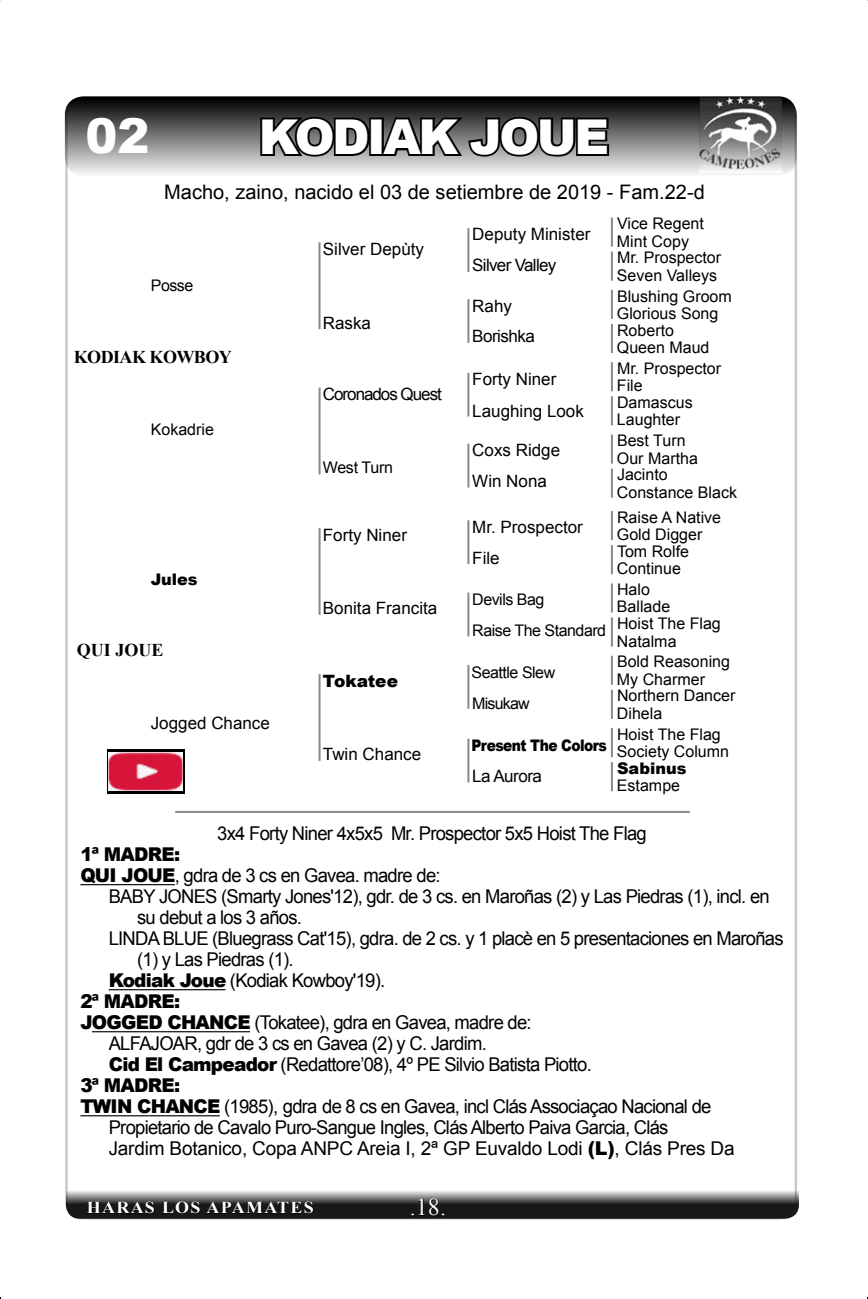
<style>
.page{position:relative;width:868px;height:1299px;background:#fff}
.page>*{position:absolute;margin:0;border:0;box-sizing:border-box;transform-origin:0 0}
.t1{font:900 48px "Arial";letter-spacing:-.05em;color:#fff}
.t2{font:24px "Times New Roman";color:#fff}
.t3{font:20px "Arial";color:#000}
.t4{font:19px "Arial";letter-spacing:-.04em;color:#000}
.t5{font:19px "Arial";letter-spacing:-.01em;color:#000}
.t6{font:900 19px "Arial";letter-spacing:-.04em;color:#000}
.t7{font:700 18px "Times New Roman";letter-spacing:-.03em;color:#000}
.t8{font:17px/31px "Arial";color:#000}
.t9{font:17px/30px "Arial";letter-spacing:-.03em;color:#000}
.t10{font:17px "Arial";letter-spacing:-.06em;color:#000}
.t11{font:900 17px "Arial";color:#000}
.t12{font:700 16.8px "Times New Roman";letter-spacing:.07em;color:#fff;scale:1.08 1}
.t13{font:16px "Arial";color:#000}
.t14{font:16px/31.4px "Arial";letter-spacing:-.03em;color:#000}
.t15{font:900 16px "Arial";letter-spacing:-.025em;color:#000;scale:.86 1}
.t16{font:16px "Arial";letter-spacing:-.02em;color:#000}
.t17{font:900 16px "Arial";color:#000}
.t18{font:900 16px "Arial";letter-spacing:-.025em;color:#000}
.s1{font-weight:900}
</style>
<div class="page">
<div style="left:66px;top:98px;width:729px;height:76px;background:linear-gradient(to bottom,#000,#efefef);border-radius:17px"></div>
<div style="left:65px;top:96px;width:731px;height:80px;border:3px solid #000;border-radius:17px"></div>
<svg style="left:66px;top:1189px;width:732px;height:29px;background:#656365"></svg>
<svg style="left:780px;top:1189px;width:18px;height:15px"></svg>
<svg style="left:66px;top:1189px;width:19px;height:15px"></svg>
<svg style="left:86px;top:1200px;width:69px;height:14px"></svg>
<svg style="left:161px;top:1200px;width:153px;height:14px;background:#1a181b"></svg>
<hr style="left:80px;top:884px;width:95px;height:1px;background:#000">
<hr style="left:109px;top:989px;width:116px;height:1px;background:#000">
<hr style="left:92px;top:1031px;width:158px;height:1px;background:#000">
<hr style="left:80px;top:1115px;width:140px;height:1px;background:#000">
<svg style="left:410px;top:1197px;width:35px;height:19px"></svg>
<img style="left:699px;top:97px;width:82px;height:75px">
<hr style="left:175px;top:810px;width:514px;height:2px;background:#87888a">
<svg style="left:258px;top:115px;width:114px;height:44px;background:#464646"></svg>
<div style="left:369px;top:118px;width:15px;height:38px;border:4px solid #000"></div>
<svg style="left:378px;top:115px;width:233px;height:44px;background:#484848"></svg>
<hr style="left:318px;top:528px;width:2px;height:87px;background:#87888a">
<hr style="left:318px;top:674px;width:2px;height:86px;background:#87888a">
<hr style="left:610px;top:511px;width:2px;height:29px;background:#87888a">
<hr style="left:610px;top:545px;width:2px;height:29px;background:#87888a">
<hr style="left:610px;top:583px;width:2px;height:29px;background:#87888a">
<hr style="left:610px;top:617px;width:2px;height:29px;background:#87888a">
<hr style="left:610px;top:655px;width:2px;height:29px;background:#87888a">
<hr style="left:610px;top:689px;width:2px;height:29px;background:#87888a">
<hr style="left:610px;top:728px;width:2px;height:29px;background:#87888a">
<hr style="left:610px;top:762px;width:2px;height:29px;background:#87888a">
<hr style="left:467px;top:520px;width:2px;height:44px;background:#87888a">
<hr style="left:467px;top:592px;width:2px;height:44px;background:#87888a">
<hr style="left:467px;top:665px;width:2px;height:43px;background:#87888a">
<hr style="left:467px;top:738px;width:2px;height:44px;background:#87888a">
<hr style="left:318px;top:242px;width:2px;height:87px;background:#87888a">
<hr style="left:318px;top:387px;width:2px;height:87px;background:#87888a">
<hr style="left:610px;top:217px;width:2px;height:29px;background:#87888a">
<hr style="left:610px;top:251px;width:2px;height:30px;background:#87888a">
<hr style="left:610px;top:290px;width:2px;height:29px;background:#87888a">
<hr style="left:610px;top:324px;width:2px;height:29px;background:#87888a">
<hr style="left:610px;top:362px;width:2px;height:29px;background:#87888a">
<hr style="left:610px;top:396px;width:2px;height:29px;background:#87888a">
<hr style="left:610px;top:434px;width:2px;height:29px;background:#87888a">
<hr style="left:610px;top:468px;width:2px;height:29px;background:#87888a">
<hr style="left:467px;top:228px;width:2px;height:44px;background:#87888a">
<hr style="left:467px;top:299px;width:2px;height:44px;background:#87888a">
<hr style="left:467px;top:373px;width:2px;height:43px;background:#87888a">
<hr style="left:467px;top:443px;width:2px;height:44px;background:#87888a">
<div style="left:107px;top:749px;width:77px;height:44px;background:linear-gradient(to right,#000,#000)"></div>
<img style="left:109px;top:752px;width:73px;height:38px">
<h1 class="t1" style="left:85px;top:101px;width:66px">02</h1>
<h1 class="t1" style="left:259px;top:102px;width:352px">KODIAK JOUE</h1>
<p class="t3" style="left:164px;top:178px;width:542px">Macho, zaino, nacido el 03 de setiembre de 2019 - Fam.22-d</p>
<p class="t13" style="left:151px;top:275px;width:44px">Posse</p>
<p class="t7" style="left:74px;top:344px;width:160px">KODIAK KOWBOY</p>
<p class="t13" style="left:151px;top:418px;width:65px">Kokadrie</p>
<p class="t18" style="left:151px;top:567px;width:48px">Jules</p>
<p class="t7" style="left:77px;top:637px;width:88px">QUI JOUE</p>
<p class="t8" style="left:151px;top:707px;width:121px">Jogged Chance</p>
<p class="t8" style="left:323px;top:233px;width:103px">Silver Depùty</p>
<p class="t8" style="left:323px;top:307px;width:50px">Raska</p>
<p class="t10" style="left:323px;top:383px;width:120px">Coronados Quest</p>
<p class="t16" style="left:323px;top:456px;width:72px">West Turn</p>
<p class="t8" style="left:323px;top:519px;width:86px">Forty Niner</p>
<p class="t8" style="left:323px;top:592px;width:116px">Bonita Francita</p>
<p class="t11" style="left:323px;top:668px;width:77px">Tokatee</p>
<p class="t8" style="left:323px;top:738px;width:100px">Twin Chance</p>
<p class="t8" style="left:472px;top:219px;width:120px">Deputy Minister<br>Silver Valley</p>
<p class="t9" style="left:472px;top:291px;width:64px">Rahy<br>Borishka</p>
<p class="t8" style="left:472px;top:364px;width:113px">Forty Niner<br>Laughing Look</p>
<p class="t8" style="left:472px;top:435px;width:89px">Coxs Ridge<br>Win Nona</p>
<p class="t8" style="left:472px;top:512px;width:112px">Mr. Prospector<br>File</p>
<p class="t14" style="left:472px;top:583px;width:135px">Devils Bag<br>Raise The Standard</p>
<p class="t14" style="left:471px;top:656px;width:85px">Seattle Slew<br>Misukaw</p>
<p class="t15" style="left:471px;top:734px;width:159px">Present The Colors</p>
<p class="t9" style="left:472px;top:760px;width:71px">La Aurora</p>
<p class="t13" style="left:617px;top:213px;width:88px">Vice Regent</p>
<p class="t13" style="left:617px;top:264px;width:102px">Seven Valleys</p>
<p class="t13" style="left:617px;top:230px;width:74px">Mint Copy</p>
<p class="t13" style="left:617px;top:247px;width:106px">Mr. Prospector</p>
<p class="t13" style="left:617px;top:285px;width:116px">Blushing Groom</p>
<p class="t13" style="left:617px;top:337px;width:94px">Queen Maud</p>
<p class="t13" style="left:617px;top:303px;width:103px">Glorious Song</p>
<p class="t13" style="left:617px;top:319px;width:58px">Roberto</p>
<p class="t13" style="left:617px;top:358px;width:106px">Mr. Prospector</p>
<p class="t13" style="left:617px;top:409px;width:65px">Laughter</p>
<p class="t13" style="left:617px;top:375px;width:27px">File</p>
<p class="t13" style="left:617px;top:392px;width:77px">Damascus</p>
<p class="t13" style="left:617px;top:430px;width:70px">Best Turn</p>
<p class="t13" style="left:617px;top:481px;width:122px">Constance Black</p>
<p class="t13" style="left:617px;top:447px;width:82px">Our Martha</p>
<p class="t13" style="left:617px;top:464px;width:52px">Jacinto</p>
<p class="t13" style="left:617px;top:506px;width:106px">Raise A Native</p>
<p class="t13" style="left:617px;top:558px;width:66px">Continue</p>
<p class="t13" style="left:617px;top:524px;width:87px">Gold Digger</p>
<p class="t13" style="left:617px;top:540px;width:74px">Tom Rolfe</p>
<p class="t13" style="left:617px;top:579px;width:34px">Halo</p>
<p class="t13" style="left:617px;top:630px;width:61px">Natalma</p>
<p class="t13" style="left:617px;top:596px;width:55px">Ballade</p>
<p class="t13" style="left:617px;top:613px;width:105px">Hoist The Flag</p>
<p class="t13" style="left:617px;top:651px;width:114px">Bold Reasoning</p>
<p class="t13" style="left:617px;top:702px;width:47px">Dihela</p>
<p class="t13" style="left:617px;top:668px;width:89px">My Charmer</p>
<p class="t13" style="left:617px;top:685px;width:120px">Northern Dancer</p>
<p class="t13" style="left:617px;top:723px;width:105px">Hoist The Flag</p>
<p class="t13" style="left:617px;top:775px;width:65px">Estampe</p>
<p class="t13" style="left:617px;top:741px;width:114px">Society Column</p>
<p class="t17" style="left:617px;top:756px;width:71px">Sabinus</p>
<p class="t4" style="left:217px;top:821px;width:431px">3x4 Forty Niner 4x5x5 Mr. Prospector 5x5 Hoist The Flag</p>
<p class="t6" style="left:80px;top:840px;width:101px">1ª MADRE:</p>
<p class="t4" style="left:80px;top:863px;width:362px"><span class="s1">QUI JOUE</span>, gdra de 3 cs en Gavea. madre de:</p>
<p class="t4" style="left:109px;top:884px;width:662px">BABY JONES (Smarty Jones'12), gdr. de 3 cs. en Maroñas (2) y Las Piedras (1), incl. en</p>
<p class="t4" style="left:137px;top:905px;width:166px">su debut a los 3 años.</p>
<p class="t4" style="left:109px;top:926px;width:676px">LINDA BLUE (Bluegrass Cat'15), gdra. de 2 cs. y 1 placè en 5 presentaciones en Maroñas</p>
<p class="t4" style="left:137px;top:947px;width:158px">(1) y Las Piedras (1).</p>
<p class="t4" style="left:109px;top:968px;width:278px"><span class="s1">Kodiak Joue</span> (Kodiak Kowboy'19).</p>
<p class="t6" style="left:80px;top:987px;width:101px">2ª MADRE:</p>
<p class="t4" style="left:80px;top:1010px;width:453px"><span class="s1">JOGGED CHANCE</span> (Tokatee), gdra en Gavea, madre de:</p>
<p class="t4" style="left:109px;top:1031px;width:379px">ALFAJOAR, gdr de 3 cs en Gavea (2) y C. Jardim.</p>
<p class="t4" style="left:109px;top:1052px;width:484px"><span class="s1">Cid El Campeador</span> (Redattore’08), 4º PE Silvio Batista Piotto.</p>
<p class="t6" style="left:80px;top:1071px;width:101px">3ª MADRE:</p>
<p class="t4" style="left:80px;top:1094px;width:632px"><span class="s1">TWIN CHANCE</span> (1985), gdra de 8 cs en Gavea, incl Clás Associaçao Nacional de</p>
<p class="t4" style="left:109px;top:1115px;width:561px">Propietario de Cavalo Puro-Sangue Ingles, Clás Alberto Paiva Garcia, Clás</p>
<p class="t5" style="left:109px;top:1136px;width:627px">Jardim Botanico, Copa ANPC Areia I, 2ª GP Euvaldo Lodi <span class="s1">(L)</span>, Clás Pres Da</p>
<p class="t2" style="left:410px;top:1191px;width:37px">.18.</p>
<p class="t12" style="left:87px;top:1195px;width:211px">HARAS LOS APAMATES</p>
</div>
